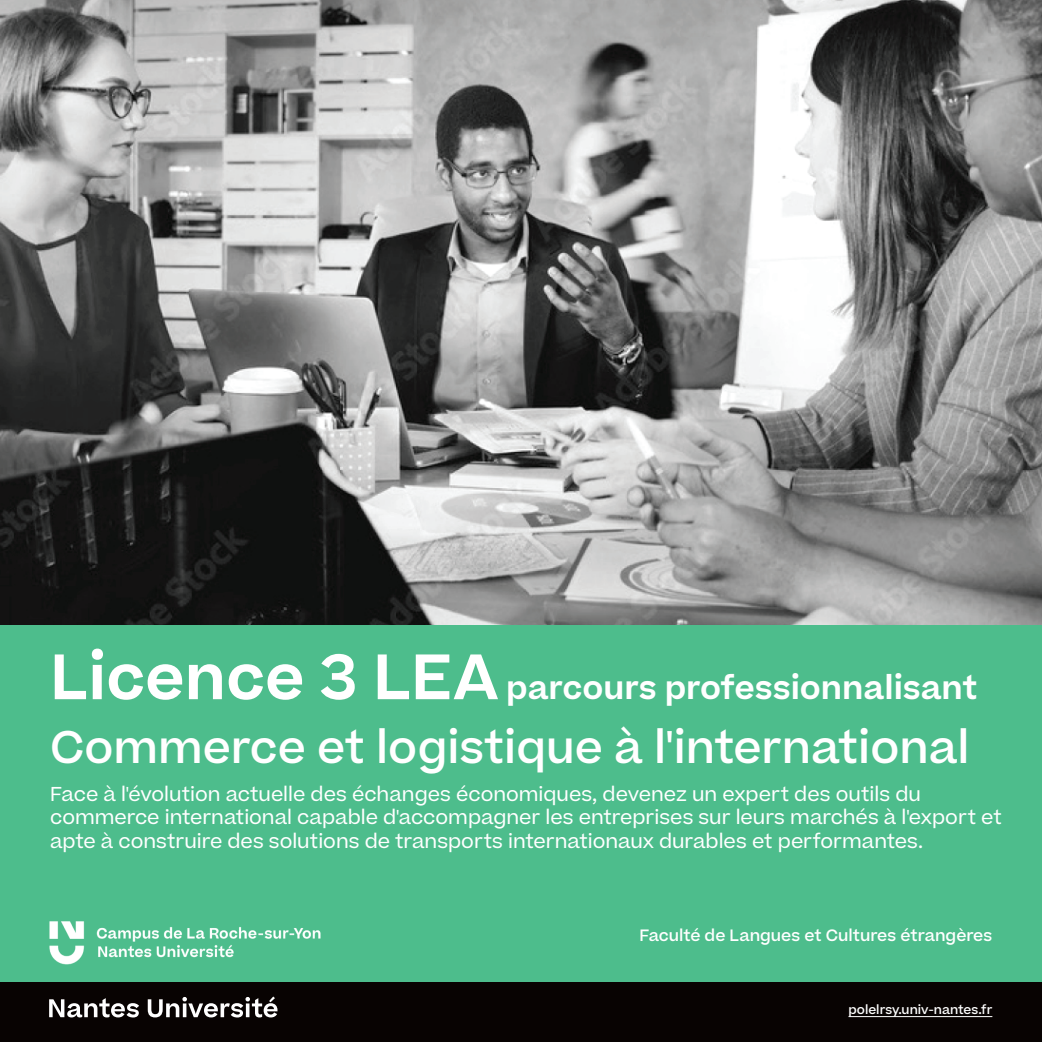
<style>
.page{position:relative;width:1042px;height:1042px;background:#fff}
.page>*{position:absolute;margin:0;border:0;box-sizing:border-box;transform-origin:0 0}
.t1{font:500 43.75px "Beatrice";color:#fff}
.t2{font:600 31.5px "Beatrice";color:#fff}
.t3{font:19.25px/23.1px "Beatrice";color:#fff}
.t4{font:500 15.75px "Beatrice";color:#fff}
.t5{font:500 12.25px "Beatrice";color:#fff}
.s1{font-size:61.25px}
</style>
<div class="page">
<img style="left:0;top:0;width:1042px;height:625px">
<div style="left:0;top:625px;width:1042px;height:417px;background:#4dbd8c"></div>
<img style="left:49px;top:921px;width:272px;height:44px">
<div style="left:0;top:982px;width:1042px;height:60px;background:#080302"></div>
<svg style="left:49px;top:996px;width:228px;height:21px"></svg>
<hr style="left:848px;top:1016px;width:144px;height:1px;background:#fff">
<h2 class="t2" style="left:50px;top:666px;width:929px"><span class="s1">Licence 3 LEA</span> parcours professionnalisant</h2>
<h1 class="t1" style="left:50px;top:718px;width:921px">Commerce et logistique à l'international</h1>
<p class="t3" style="left:50px;top:782px;width:953px">Face à l'évolution actuelle des échanges économiques, devenez un expert des outils du commerce international capable d'accompagner les entreprises sur leurs marchés à l'export et apte à construire des solutions de transports internationaux durables et performantes.</p>
<p class="t4" style="left:639px;top:925px;width:354px">Faculté de Langues et Cultures étrangères</p>
<p class="t5" style="left:848px;top:1001px;width:145px">polelrsy.univ-nantes.fr</p>
</div>
